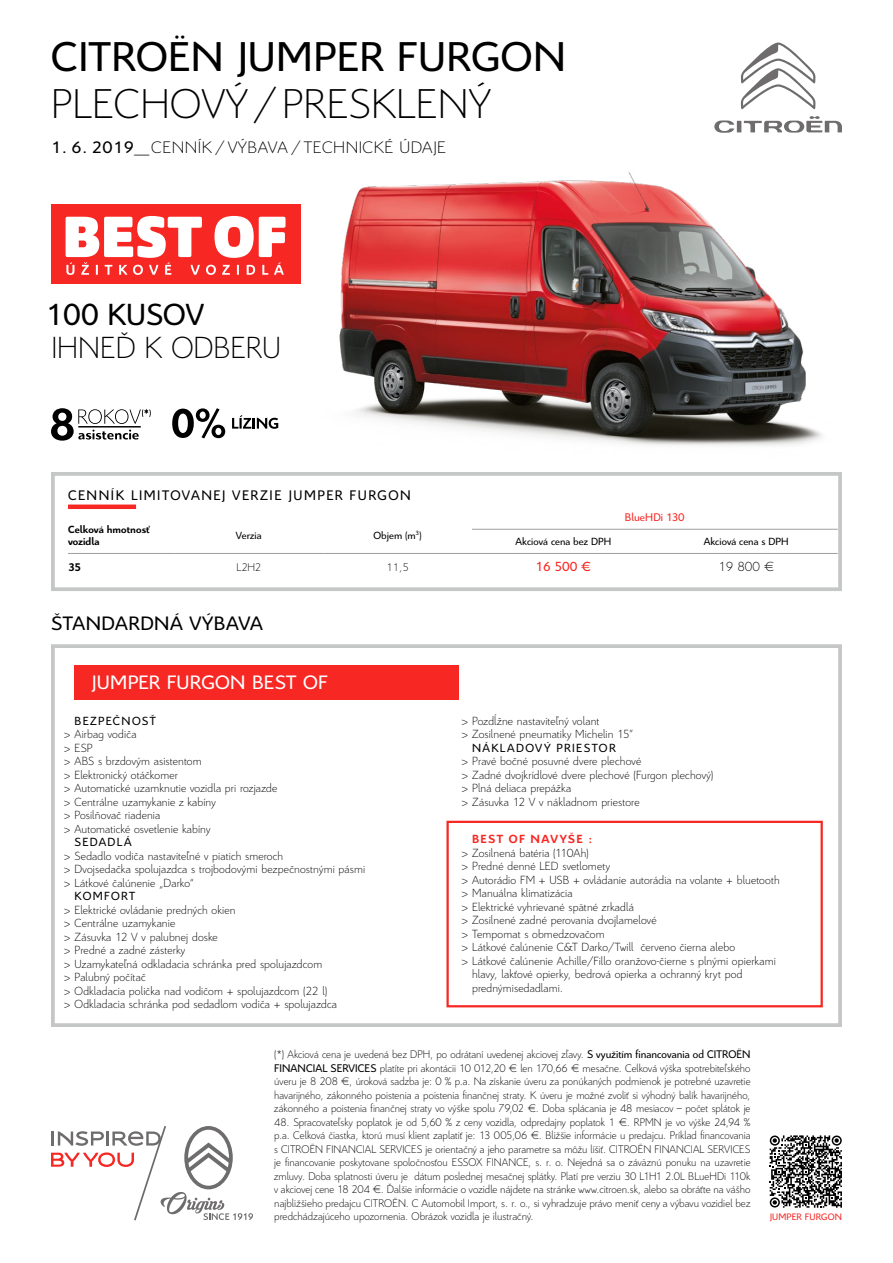
<style>
.page{position:relative;width:893px;height:1263px;background:#fff}
.page>*{position:absolute;margin:0;border:0;box-sizing:border-box;transform-origin:0 0}
.t1{font:45px "Citroen";letter-spacing:.01em;color:#000}
.t2{font:300 45px "Citroen";letter-spacing:.005em;color:#000}
.t3{font:300 33px "Citroen";color:#000}
.t4{font:33px "Citroen";color:#000}
.t5{font:21px "Citroen";letter-spacing:.015em;color:#fff}
.t6{font:21px "Citroen";letter-spacing:.025em;color:#000}
.t7{font:300 18px "Citroen";letter-spacing:.025em;color:#000;scale:2 1}
.t8{font:15px "Citroen";letter-spacing:.1em;color:#000}
.t9{font:14.25px "Citroen";color:#f72723}
.t10{font:300 14.25px "Citroen";color:#000}
.t11{font:300 12.75px/13.5px "Citroen";letter-spacing:.01em;color:#000}
.t12{font:12.75px "Citroen";letter-spacing:.105em;color:#000}
.t13{font:700 12.75px "Citroen";letter-spacing:.105em;color:#f72723}
.t14{font:300 12px/13.5px "Citroen";letter-spacing:.005em;color:#000;text-align:justify}
.t15{font:12px "Citroen";letter-spacing:.005em;color:#f72723}
.t16{font:700 12px "Citroen";color:#000}
.t17{font:11.25px "Citroen";letter-spacing:.005em;color:#000}
.t18{font:700 11.25px/12px "Citroen";letter-spacing:.005em;color:#000}
.t19{font:10.2px "Citroen";letter-spacing:.01em;color:#f72723}
.s1{font-weight:400}
</style>
<div class="page">
<svg style="left:714px;top:116px;width:128px;height:17px"></svg>
<svg style="left:741px;top:43px;width:74px;height:66px"></svg>
<svg style="left:770px;top:1135px;width:72px;height:73px"></svg>
<svg style="left:51px;top:1126px;width:202px;height:95px"></svg>
<div style="left:51px;top:472px;width:791px;height:119px;border:4px solid #c5c7c7"></div>
<div style="left:51px;top:204px;width:249px;height:80px;background:#f72723"></div>
<svg style="left:66px;top:216px;width:220px;height:59px"></svg>
<svg style="left:172px;top:408px;width:53px;height:30px"></svg>
<svg style="left:232px;top:415px;width:46px;height:14px"></svg>
<svg style="left:51px;top:408px;width:100px;height:33px"></svg>
<div style="left:51px;top:644px;width:791px;height:383px;border:4px solid #c5c7c7"></div>
<div style="left:74px;top:665px;width:385px;height:34px;background:#f72723"></div>
<div style="left:446px;top:821px;width:377px;height:186px;border:2px solid #f72723"></div>
<img style="left:339px;top:172px;width:483px;height:274px">
<hr style="left:68px;top:553px;width:106px;height:1px;background:#9d9e9e">
<hr style="left:174px;top:553px;width:149px;height:1px;background:#9d9e9e">
<hr style="left:323px;top:553px;width:149px;height:1px;background:#9d9e9e">
<hr style="left:472px;top:553px;width:183px;height:1px;background:#9d9e9e">
<hr style="left:655px;top:553px;width:183px;height:1px;background:#9d9e9e">
<hr style="left:472px;top:529px;width:183px;height:1px;background:#9d9e9e">
<hr style="left:655px;top:529px;width:183px;height:1px;background:#9d9e9e">
<div style="left:68px;top:504px;width:68px;height:5px;background:#f72723"></div>
<h1 class="t1" style="left:51px;top:31px;width:516px">CITROËN JUMPER FURGON</h1>
<h1 class="t2" style="left:51px;top:77px;width:442px">PLECHOVÝ/PRESKLENÝ</h1>
<h3 class="t7" style="left:51px;top:137px;width:199px"><span class="s1">1. 6. 2019</span>_CENNÍK / VÝBAVA / TECHNICKÉ ÚDAJE</h3>
<h2 class="t4" style="left:46px;top:295px;width:160px">100 KUSOV</h2>
<h2 class="t3" style="left:51px;top:328px;width:231px">IHNEĎ K ODBERU</h2>
<p class="t8" style="left:68px;top:487px;width:344px">CENNÍK LIMITOVANEJ VERZIE JUMPER FURGON</p>
<p class="t18" style="left:68px;top:524px;width:83px">Celková hmotnosť vozidla</p>
<p class="t17" style="left:236px;top:529px;width:27px">Verzia</p>
<p class="t17" style="left:373px;top:529px;width:50px">Objem (m<sup>3</sup>)</p>
<p class="t15" style="left:625px;top:510px;width:61px">BlueHDi 130</p>
<p class="t17" style="left:515px;top:535px;width:97px">Akciová cena bez DPH</p>
<p class="t17" style="left:704px;top:535px;width:86px">Akciová cena s DPH</p>
<p class="t16" style="left:68px;top:560px;width:14px">35</p>
<p class="t14" style="left:236px;top:560px;width:26px">L2H2</p>
<p class="t14" style="left:386px;top:560px;width:24px">11,5</p>
<p class="t9" style="left:535px;top:558px;width:57px">16 500 €</p>
<p class="t10" style="left:718px;top:558px;width:57px">19 800 €</p>
<h3 class="t6" style="left:51px;top:611px;width:213px">ŠTANDARDNÁ VÝBAVA</h3>
<h3 class="t5" style="left:91px;top:670px;width:238px">JUMPER FURGON BEST OF</h3>
<p class="t12" style="left:74px;top:713px;width:83px">BEZPEČNOSŤ</p>
<p class="t11" style="left:64px;top:727px;width:215px">&gt; Airbag vodiča<br>&gt; ESP<br>&gt; ABS s brzdovým asistentom<br>&gt; Elektronický otáčkomer<br>&gt; Automatické uzamknutie vozidla pri rozjazde &gt; Centrálne uzamykanie z kabíny<br>&gt; Posilňovač riadenia<br>&gt; Automatické osvetlenie kabíny</p>
<p class="t12" style="left:74px;top:835px;width:59px">SEDADLÁ</p>
<p class="t11" style="left:64px;top:849px;width:303px">&gt; Sedadlo vodiča nastaviteľné v piatich smeroch<br>&gt; Dvojsedačka spolujazdca s trojbodovými bezpečnostnými pásmi &gt; Látkové čalúnenie „Darko“</p>
<p class="t12" style="left:74px;top:889px;width:62px">KOMFORT</p>
<p class="t11" style="left:64px;top:903px;width:275px">&gt; Elektrické ovládanie predných okien<br>&gt; Centrálne uzamykanie<br>&gt; Zásuvka 12 V v palubnej doske<br>&gt; Predné a zadné zásterky<br>&gt; Uzamykateľná odkladacia schránka pred spolujazdcom<br>&gt; Palubný počítač<br>&gt; Odkladacia polička nad vodičom + spolujazdcom (22 l) &gt; Odkladacia schránka pod sedadlom vodiča + spolujazdca</p>
<p class="t11" style="left:461px;top:714px;width:174px">&gt; Pozdĺžne nastaviteľný volant<br>&gt; Zosilnené pneumatiky Michelin 15”</p>
<p class="t12" style="left:472px;top:740px;width:145px">NÁKLADOVÝ PRIESTOR</p>
<p class="t11" style="left:461px;top:754px;width:254px">&gt; Pravé bočné posuvné dvere plechové<br>&gt; Zadné dvojkrídlové dvere plechové (Furgon plechový) &gt; Plná deliaca prepážka<br>&gt; Zásuvka 12 V v nákladnom priestore</p>
<p class="t13" style="left:472px;top:832px;width:122px">BEST OF NAVYŠE :</p>
<p class="t11" style="left:461px;top:846px;width:129px">&gt; Zosilnená batéria (110Ah)</p>
<p class="t11" style="left:461px;top:859px;width:150px">&gt; Predné denné LED svetlomety</p>
<p class="t11" style="left:461px;top:873px;width:320px">&gt; Autorádio FM + USB + ovládanie autorádia na volante + bluetooth</p>
<p class="t11" style="left:461px;top:886px;width:113px">&gt; Manuálna klimatizácia</p>
<p class="t11" style="left:461px;top:900px;width:174px">&gt; Elektrické vyhrievané spätné zrkadlá</p>
<p class="t11" style="left:461px;top:913px;width:197px">&gt; Zosilnené zadné perovania dvojlamelové</p>
<p class="t11" style="left:461px;top:927px;width:145px">&gt; Tempomat s obmedzovačom</p>
<p class="t11" style="left:461px;top:940px;width:275px">&gt; Látkové čalúnenie C&amp;T Darko/Twill červeno čierna alebo</p>
<p class="t11" style="left:461px;top:954px;width:316px">&gt; Látkové čalúnenie Achille/Fillo oranžovo-čierne s plnými opierkami</p>
<p class="t11" style="left:472px;top:967px;width:272px">hlavy, lakťové opierky, bedrová opierka a ochranný kryt pod</p>
<p class="t11" style="left:472px;top:981px;width:92px">prednýmisedadlami.</p>
<p class="t14" style="left:274px;top:1048px;width:478px">(*) Akciová cena je uvedená bez DPH, po odrátaní uvedenej akciovej zľavy. <span class="s1">S využitím financovania od CITROËN FINANCIAL SERVICES</span> platíte pri akontácii 10 012,20 € len 170,66 € mesačne. Celková výška spotrebiteľského úveru je 8 208 €, úroková sadzba je: 0 % p.a. Na získanie úveru za ponúkaných podmienok je potrebné uzavretie havarijného, zákonného poistenia a poistenia finančnej straty. K úveru je možné zvoliť si výhodný balík havarijného, zákonného a poistenia finančnej straty vo výške spolu 79,02 €. Doba splácania je 48 mesiacov – počet splátok je</p>
<p class="t14" style="left:274px;top:1115px;width:478px">48. Spracovateľsky poplatok je od 5,60 % z ceny vozidla, odpredajny poplatok 1 €. RPMN je vo výške 24,94 % p.a. Celková čiastka, ktorú musí klient zaplatiť je: 13 005,06 €. Bližšie informácie u predajcu. Príklad financovania s CITROËN FINANCIAL SERVICES je orientačný a jeho parametre sa môžu líšiť. CITROËN FINANCIAL SERVICES je financovanie poskytovane spoločnosťou ESSOX FINANCE, s. r. o. Nejedná sa o záväznú ponuku na uzavretie zmluvy. Doba splatnosti úveru je dátum poslednej mesačnej splátky. Platí pre verziu 30 L1H1 2.0L BLueHDi 110k v akciovej cene 18 204 €. Ďalšie informácie o vozidle nájdete na stránke www.citroen.sk, alebo sa obráťte na vášho najbližšieho predajcu CITROËN. C Automobil Import, s. r. o., si vyhradzuje právo meniť ceny a výbavu vozidiel bez predchádzajúceho upozornenia. Obrázok vozidla je ilustračný.</p>
<p class="t19" style="left:770px;top:1211px;width:74px">JUMPER FURGON</p>
</div>
